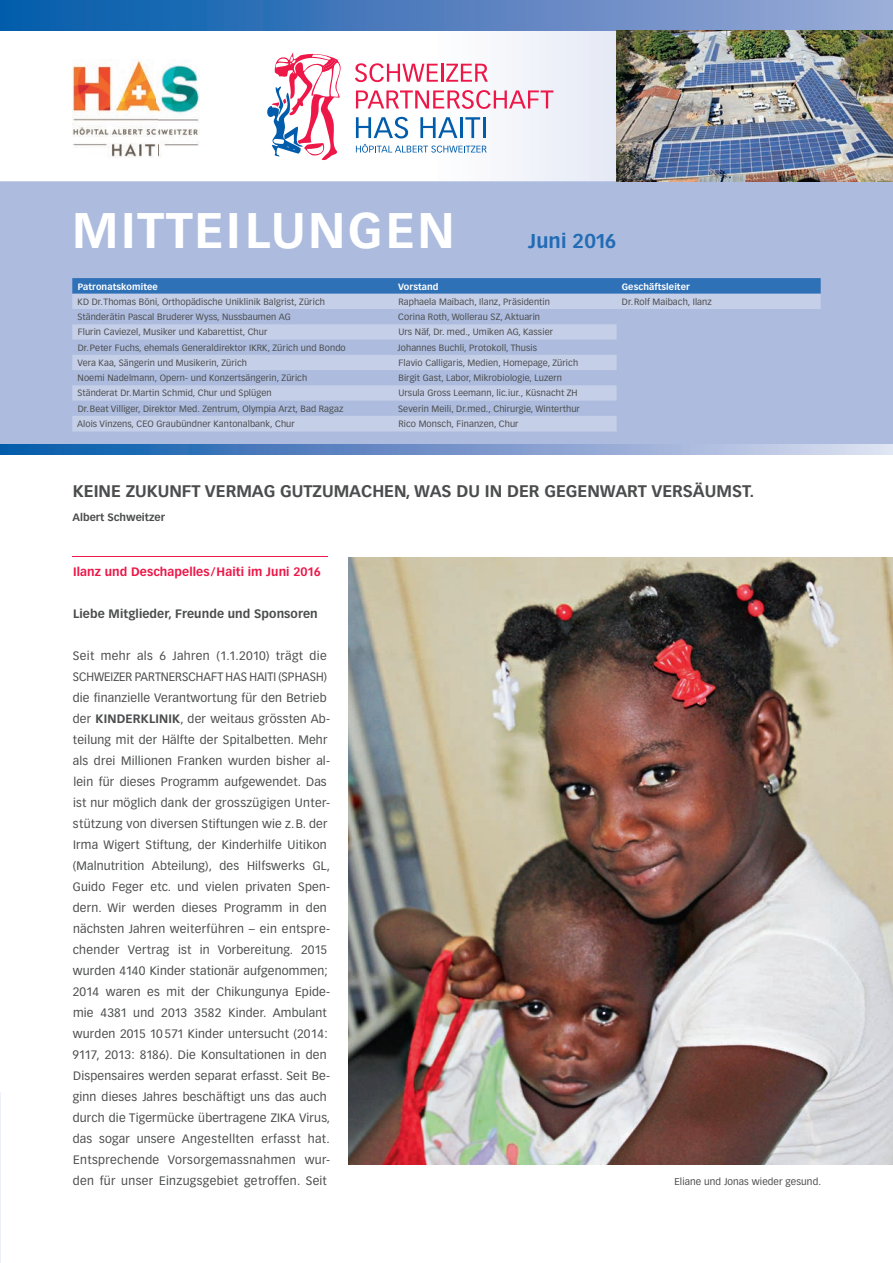
<style>
.page{position:relative;width:893px;height:1263px;background:#fff}
.page>*{position:absolute;margin:0;border:0;box-sizing:border-box;transform-origin:0 0}
.t1{font:700 49.05px "Vectora LH";letter-spacing:.05em;color:#fff}
.t2{font:700 19.65px "Vectora LH";letter-spacing:.005em;color:#226cb5}
.t3{font:700 16.5px "Vectora LH";color:#4b4c4d}
.t4{font:12px/21px "Vectora LH";letter-spacing:.015em;color:#4b4c4d}
.t5{font:700 12px "Vectora LH";letter-spacing:.005em;color:#ed1748}
.t6{font:700 12px "Vectora LH";letter-spacing:.005em;color:#4b4c4d}
.t7{font:700 10.5px "Vectora LH";color:#4b4c4d}
.t8{font:9.75px "Vectora LH";letter-spacing:.01em;color:#4b4c4d}
.t9{font:9px "Vectora LH";letter-spacing:.01em;color:#4b4c4d}
.t10{font:700 9px "Vectora LH";letter-spacing:.01em;color:#fff}
.s1{font-weight:700}
</style>
<div class="page">
<svg style="left:0;top:444px;width:893px;height:11px;background:#7196cb"></svg>
<div style="left:0;top:0;width:893px;height:444px;background:#adbcde"></div>
<svg style="left:0;top:30px;width:617px;height:151px;background:#f7f8fb"></svg>
<svg style="left:1px;top:65px;width:6px;height:7px"></svg>
<hr style="left:0;top:1092px;width:1px;height:171px;background:#edf0f8">
<img style="left:72px;top:60px;width:127px;height:98px">
<hr style="left:72px;top:557px;width:255px;height:1px;background:#ed1748">
<svg style="left:72px;top:278px;width:749px;height:16px;background:#3373b8"></svg>
<svg style="left:72px;top:294px;width:749px;height:137px"></svg>
<img style="left:349px;top:557px;width:544px;height:607px">
<div style="left:0;top:0;width:893px;height:30px;background:linear-gradient(to right,#0059aa,#a1aad6)"></div>
<svg style="left:267px;top:52px;width:77px;height:108px;background:#e3bbcd"></svg>
<svg style="left:355px;top:63px;width:133px;height:19px;background:#f7b0c1"></svg>
<svg style="left:356px;top:90px;width:197px;height:19px;background:#f5b2c3"></svg>
<svg style="left:356px;top:117px;width:52px;height:21px"></svg>
<svg style="left:420px;top:117px;width:37px;height:21px"></svg>
<hr style="left:460px;top:117px;width:3px;height:21px;background:#015dab">
<svg style="left:465px;top:117px;width:15px;height:21px"></svg>
<hr style="left:483px;top:117px;width:3px;height:21px;background:#015dab">
<svg style="left:356px;top:144px;width:131px;height:9px"></svg>
<img style="left:617px;top:30px;width:276px;height:151px">
<h1 class="t1" style="left:72px;top:201px;width:384px">MITTEILUNGEN</h1>
<h2 class="t2" style="left:528px;top:230px;width:90px">Juni 2016</h2>
<p class="t10" style="left:78px;top:281px;width:82px">Patronatskomitee</p>
<p class="t10" style="left:398px;top:281px;width:42px">Vorstand</p>
<p class="t10" style="left:622px;top:281px;width:69px">Geschäftsleiter</p>
<p class="t9" style="left:78px;top:296px;width:249px">KD Dr. Thomas Böni, Orthopädische Uniklinik Balgrist, Zürich</p>
<p class="t9" style="left:398px;top:296px;width:153px">Raphaela Maibach, Ilanz, Präsidentin</p>
<p class="t9" style="left:622px;top:296px;width:91px">Dr. Rolf Maibach, Ilanz</p>
<p class="t9" style="left:77px;top:312px;width:215px">Ständerätin Pascal Bruderer Wyss, Nussbaumen AG</p>
<p class="t9" style="left:398px;top:312px;width:143px">Corina Roth, Wollerau SZ, Aktuarin</p>
<p class="t9" style="left:78px;top:327px;width:191px">Flurin Caviezel, Musiker und Kabarettist, Chur</p>
<p class="t9" style="left:398px;top:327px;width:156px">Urs Näf, Dr. med., Umiken AG, Kassier</p>
<p class="t9" style="left:78px;top:342px;width:270px">Dr. Peter Fuchs, ehemals Generaldirektor IKRK, Zürich und Bondo</p>
<p class="t9" style="left:398px;top:342px;width:141px">Johannes Buchli, Protokoll, Thusis</p>
<p class="t9" style="left:77px;top:357px;width:171px">Vera Kaa, Sängerin und Musikerin, Zürich</p>
<p class="t9" style="left:398px;top:357px;width:181px">Flavio Calligaris, Medien, Homepage, Zürich</p>
<p class="t9" style="left:78px;top:373px;width:231px">Noemi Nadelmann, Opern- und Konzertsängerin, Zürich</p>
<p class="t9" style="left:398px;top:373px;width:165px">Birgit Gast, Labor, Mikrobiologie, Luzern</p>
<p class="t9" style="left:77px;top:388px;width:196px">Ständerat Dr. Martin Schmid, Chur und Splügen</p>
<p class="t9" style="left:398px;top:388px;width:181px">Ursula Gross Leemann, lic.iur., Küsnacht ZH</p>
<p class="t9" style="left:78px;top:403px;width:267px">Dr. Beat Villiger, Direktor Med. Zentrum, Olympia Arzt, Bad Ragaz</p>
<p class="t9" style="left:398px;top:403px;width:183px">Severin Meili, Dr.med., Chirurgie, Winterthur</p>
<p class="t9" style="left:77px;top:419px;width:219px">Alois Vinzens, CEO Graubündner Kantonalbank, Chur</p>
<p class="t9" style="left:398px;top:419px;width:122px">Rico Monsch, Finanzen, Chur</p>
<h3 class="t3" style="left:73px;top:481px;width:683px">KEINE ZUKUNFT VERMAG GUTZUMACHEN, WAS DU IN DER GEGENWART VERSÄUMST.</h3>
<p class="t7" style="left:73px;top:511px;width:94px">Albert Schweitzer</p>
<p class="t5" style="left:73px;top:565px;width:249px">Ilanz und Deschapelles/Haiti im Juni 2016</p>
<p class="t6" style="left:73px;top:607px;width:246px">Liebe Mitglieder, Freunde und Sponsoren</p>
<p class="t4" style="left:73px;top:646px;width:259px">Seit mehr als 6 Jahren (1.1.2010) trägt die SCHWEIZER PARTNERSCHAFT HAS HAITI (SPHASH) die finanzielle Verantwortung für den Betrieb der <span class="s1">KINDERKLINIK</span>, der weitaus grössten Ab&shy;teilung mit der Hälfte der Spitalbetten. Mehr als drei Millionen Franken wurden bisher al&shy;lein für dieses Programm aufgewendet. Das ist nur möglich dank der grosszügigen Unter&shy;stützung von diversen Stiftungen wie z. B. der Irma Wigert Stiftung, der Kinderhilfe Uitikon (Malnutrition Abteilung), des Hilfswerks GL, Guido Feger etc. und vielen privaten Spen&shy;dern. Wir werden dieses Programm in den nächsten Jahren weiterführen – ein entspre&shy;chender Vertrag ist in Vorbereitung. 2015 wurden 4140 Kinder stationär aufgenommen; 2014 waren es mit der Chikungunya Epide&shy;mie 4381 und 2013 3582 Kinder. Ambulant wurden 2015 10 571 Kinder untersucht (2014:<br>9117, 2013: 8186). Die Konsultationen in den Dispensaires werden separat erfasst. Seit Be&shy;ginn dieses Jahres beschäftigt uns das auch durch die Tigermücke übertragene ZIKA Virus, das sogar unsere Angestellten erfasst hat.<br>Entsprechende Vorsorgemassnahmen wur&shy;den für unser Einzugsgebiet getroffen. Seit</p>
<p class="t8" style="left:674px;top:1176px;width:148px">Eliane und Jonas wieder gesund.</p>
</div>
